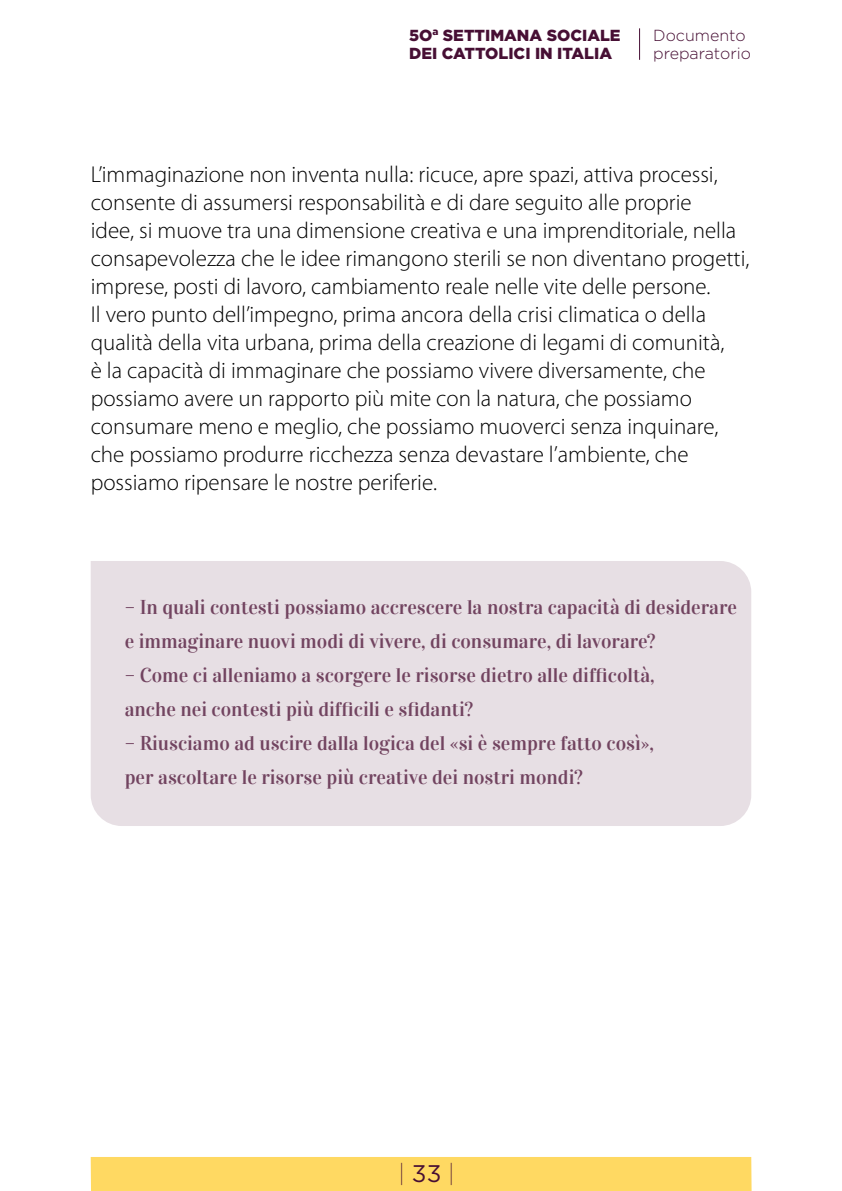
<style>
.page{position:relative;width:842px;height:1191px;background:#fff}
.page>*{position:absolute;margin:0;border:0;box-sizing:border-box;transform-origin:0 0}
.t1{font:200 24px "Gotham";color:#470f34}
.t2{font:300 23px/28px "Myriad Pro";color:#000}
.t3{font:20px/34px "Vidaloka";color:#724460}
.t4{font:900 16px/18px "Gotham";color:#470f34}
.t5{font:300 16px/18px "Gotham";color:#470f34}
.s1{font-weight:400}
</style>
<div class="page">
<div style="left:91px;top:1157px;width:661px;height:34px;background:#ffd962"></div>
<hr style="left:639px;top:28px;width:1px;height:32px;background:#470f34">
<div style="left:91px;top:561px;width:660px;height:265px;background:#e7dfe4"></div>
<p class="t4" style="left:409px;top:26px;width:213px">5O<sup>a</sup> SETTIMANA SOCIALE<br>DEI CATTOLICI IN ITALIA</p>
<p class="t5" style="left:653px;top:26px;width:99px">Documento preparatorio</p>
<p class="t2" style="left:91px;top:160px;width:660px">L’immaginazione non inventa nulla: ricuce, apre spazi, attiva processi, consente di assumersi responsabilità e di dare seguito alle proprie<br>idee, si muove tra una dimensione creativa e una imprenditoriale, nella consapevolezza che le idee rimangono sterili se non diventano progetti, imprese, posti di lavoro, cambiamento reale nelle vite delle persone.<br>Il vero punto dell’impegno, prima ancora della crisi climatica o della qualità della vita urbana, prima della creazione di legami di comunità,<br>è la capacità di immaginare che possiamo vivere diversamente, che possiamo avere un rapporto più mite con la natura, che possiamo consumare meno e meglio, che possiamo muoverci senza inquinare, che possiamo produrre ricchezza senza devastare l’ambiente, che possiamo ripensare le nostre periferie.</p>
<p class="t3" style="left:125px;top:590px;width:614px">– In quali contesti possiamo accrescere la nostra capacità di desiderare e immaginare nuovi modi di vivere, di consumare, di lavorare?</p>
<p class="t3" style="left:125px;top:658px;width:531px">– Come ci alleniamo a scorgere le risorse dietro alle difficoltà, anche nei contesti più difficili e sfidanti?</p>
<p class="t3" style="left:125px;top:726px;width:531px">– Riusciamo ad uscire dalla logica del «si è sempre fatto così», per ascoltare le risorse più creative dei nostri mondi?</p>
<p class="t1" style="left:399px;top:1158px;width:58px">| <span class="s1">33</span> |</p>
</div>
